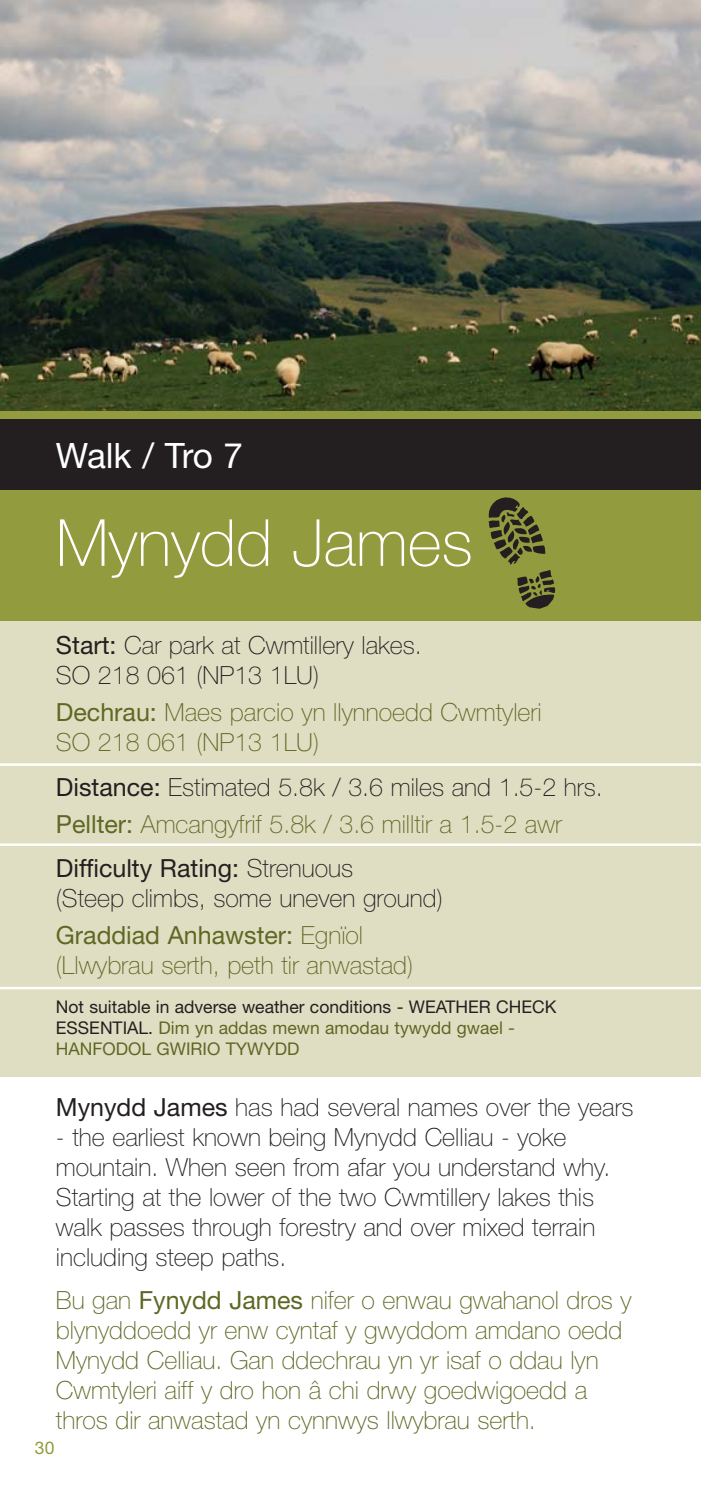
<style>
.page{position:relative;width:702px;height:1489px;background:#fff}
.page>*{position:absolute;margin:0;border:0;box-sizing:border-box;transform-origin:0 0}
.t1{font:100 65px "Helvetica Neue";color:#fff}
.t2{font:35px "Helvetica Neue";letter-spacing:-.02em;color:#fff}
.t3{font:100 25px/30px "Helvetica Neue";color:#5e6823}
.t4{font:100 25px/30px "Helvetica Neue";color:#231f20}
.t5{font:17.5px/21px "Helvetica Neue";color:#231f20}
.t6{font:17.5px "Helvetica Neue";color:#929b3d}
.s1{font-weight:400}
.s2{font-weight:400;color:#231f20}
.s3{color:#231f20}
.s4{color:#5e6823}
</style>
<div class="page">
<div style="left:0;top:567px;width:700px;height:510px;background:#dfdec3"></div>
<div style="left:0;top:468px;width:700px;height:152px;background:#929b3d"></div>
<div style="left:0;top:413px;width:700px;height:76px;background:#231f20"></div>
<img style="left:0;top:1px;width:700px;height:410px">
<div style="left:0;top:411px;width:700px;height:7px;background:#929b3d"></div>
<hr style="left:0;top:763px;width:700px;height:2px;background:#fff">
<hr style="left:0;top:843px;width:700px;height:2px;background:#fff">
<hr style="left:0;top:986px;width:700px;height:3px;background:#fff">
<svg style="left:488px;top:497px;width:67px;height:112px"></svg>
<h2 class="t2" style="left:56px;top:443px;width:188px">Walk / Tro 7</h2>
<h1 class="t1" style="left:56px;top:519px;width:418px">Mynydd James</h1>
<p class="t4" style="left:56px;top:632px;width:367px"><span class="s1">Start:</span> Car park at Cwmtillery lakes.<br>SO 218 061 (NP13 1LU)</p>
<p class="t3" style="left:56px;top:699px;width:487px"><span class="s1">Dechrau:</span> Maes parcio yn llynnoedd Cwmtyleri<br>SO 218 061 (NP13 1LU)</p>
<p class="t3" style="left:56px;top:770px;width:548px;line-height:37px"><span class="s2">Distance:</span> <span class="s3">Estimated 5.8k / 3.6 miles and 1.5-2 hrs.<br></span><span class="s1">Pellter:</span> Amcangyfrif 5.8k / 3.6 milltir a 1.5-2 awr</p>
<p class="t4" style="left:56px;top:855px;width:388px"><span class="s1">Difficulty Rating:</span> Strenuous<br>(Steep climbs, some uneven ground)</p>
<p class="t3" style="left:56px;top:922px;width:359px"><span class="s1">Graddiad Anhawster:</span> Egnïol (Llwybrau serth, peth tir anwastad)</p>
<p class="t5" style="left:56px;top:997px;width:502px">Not suitable in adverse weather conditions - WEATHER CHECK<br>ESSENTIAL. <span class="s4">Dim yn addas mewn amodau tywydd gwael -<br>HANFODOL GWIRIO TYWYDD</span></p>
<p class="t4" style="left:56px;top:1094px;width:579px"><span class="s1">Mynydd James</span> has had several names over the years</p>
<p class="t4" style="left:56px;top:1124px;width:556px">- the earliest known being Mynydd Celliau - yoke mountain. When seen from afar you understand why.<br>Starting at the lower of the two Cwmtillery lakes this walk passes through forestry and over mixed terrain including steep paths.</p>
<p class="t3" style="left:56px;top:1287px;width:577px">Bu gan <span class="s1">Fynydd James</span> nifer o enwau gwahanol dros y blynyddoedd yr enw cyntaf y gwyddom amdano oedd Mynydd Celliau. Gan ddechrau yn yr isaf o ddau lyn Cwmtyleri aiff y dro hon â chi drwy goedwigoedd a thros dir anwastad yn cynnwys llwybrau serth.</p>
<p class="t6" style="left:35px;top:1441px;width:21px">30</p>
</div>
